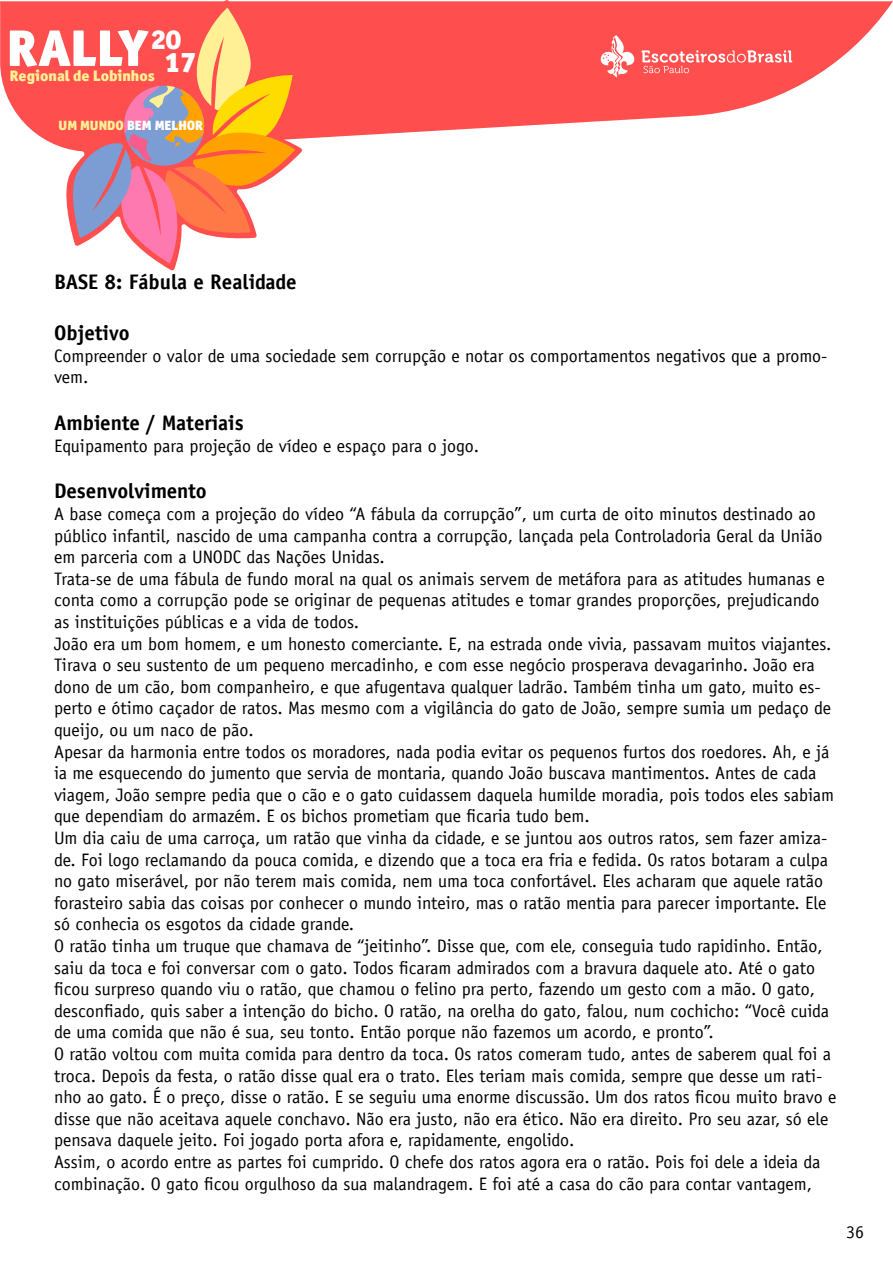
<style>
.page{position:relative;width:893px;height:1263px;background:#fff}
.page>*{position:absolute;margin:0;border:0;box-sizing:border-box;transform-origin:0 0}
.t1{font:900 51.6px "Officina San ITC";color:#fff}
.t2{font:900 27.15px "Officina San ITC";color:#fff}
.t3{font:700 21px "Officina Sans LT";color:#000}
.t4{font:18px/21.6px "Officina Sans LT";color:#000}
.t5{font:900 15.15px "Officina San ITC";color:#fff095}
.t6{font:900 13.5px "Officina San ITC";color:#fff}
.s1{color:#fff095}
</style>
<div class="page">
<svg style="left:0;top:0;width:893px;height:271px"></svg>
<svg style="left:66px;top:7px;width:229px;height:257px;background:#f08e78"></svg>
<svg style="left:601px;top:35px;width:33px;height:43px"></svg>
<svg style="left:641px;top:50px;width:151px;height:23px;background:#ff7474"></svg>
<h1 class="t1" style="left:7px;top:14px;width:143px">RALLY</h1>
<h2 class="t2" style="left:151px;top:22px;width:32px">20</h2>
<p class="t5" style="left:10px;top:66px;width:188px">Regional de Lobinhos <sup>17</sup></p>
<p class="t6" style="left:59px;top:117px;width:146px"><span class="s1">UM MUNDO</span> BEM MELHOR</p>
<p class="t3" style="left:54px;top:269px;width:244px">BASE 8: Fábula e Realidade</p>
<p class="t3" style="left:54px;top:320px;width:77px">Objetivo</p>
<p class="t4" style="left:54px;top:345px;width:775px">Compreender o valor de uma sociedade sem corrupção e notar os comportamentos negativos que a promo&shy;vem.</p>
<p class="t3" style="left:54px;top:410px;width:191px">Ambiente / Materiais</p>
<p class="t4" style="left:54px;top:435px;width:427px">Equipamento para projeção de vídeo e espaço para o jogo.</p>
<p class="t3" style="left:54px;top:478px;width:154px">Desenvolvimento</p>
<p class="t4" style="left:54px;top:503px;width:784px">A base começa com a projeção do vídeo “A fábula da corrupção”, um curta de oito minutos destinado ao público infantil, nascido de uma campanha contra a corrupção, lançada pela Controladoria Geral da União em parceria com a UNODC das Nações Unidas.<br>Trata-se de uma fábula de fundo moral na qual os animais servem de metáfora para as atitudes humanas e conta como a corrupção pode se originar de pequenas atitudes e tomar grandes proporções, prejudicando as instituições públicas e a vida de todos.<br>João era um bom homem, e um honesto comerciante. E, na estrada onde vivia, passavam muitos viajantes.<br>Tirava o seu sustento de um pequeno mercadinho, e com esse negócio prosperava devagarinho. João era dono de um cão, bom companheiro, e que afugentava qualquer ladrão. Também tinha um gato, muito es&shy;perto e ótimo caçador de ratos. Mas mesmo com a vigilância do gato de João, sempre sumia um pedaço de queijo, ou um naco de pão.<br>Apesar da harmonia entre todos os moradores, nada podia evitar os pequenos furtos dos roedores. Ah, e já ia me esquecendo do jumento que servia de montaria, quando João buscava mantimentos. Antes de cada viagem, João sempre pedia que o cão e o gato cuidassem daquela humilde moradia, pois todos eles sabiam que dependiam do armazém. E os bichos prometiam que ficaria tudo bem.<br>Um dia caiu de uma carroça, um ratão que vinha da cidade, e se juntou aos outros ratos, sem fazer amiza&shy;de. Foi logo reclamando da pouca comida, e dizendo que a toca era fria e fedida. Os ratos botaram a culpa no gato miserável, por não terem mais comida, nem uma toca confortável. Eles acharam que aquele ratão forasteiro sabia das coisas por conhecer o mundo inteiro, mas o ratão mentia para parecer importante. Ele só conhecia os esgotos da cidade grande.<br>O ratão tinha um truque que chamava de “jeitinho”. Disse que, com ele, conseguia tudo rapidinho. Então, saiu da toca e foi conversar com o gato. Todos ficaram admirados com a bravura daquele ato. Até o gato ficou surpreso quando viu o ratão, que chamou o felino pra perto, fazendo um gesto com a mão. O gato, desconfiado, quis saber a intenção do bicho. O ratão, na orelha do gato, falou, num cochicho: “Você cuida de uma comida que não é sua, seu tonto. Então porque não fazemos um acordo, e pronto”.<br>O ratão voltou com muita comida para dentro da toca. Os ratos comeram tudo, antes de saberem qual foi a troca. Depois da festa, o ratão disse qual era o trato. Eles teriam mais comida, sempre que desse um rati&shy;nho ao gato. É o preço, disse o ratão. E se seguiu uma enorme discussão. Um dos ratos ficou muito bravo e disse que não aceitava aquele conchavo. Não era justo, não era ético. Não era direito. Pro seu azar, só ele pensava daquele jeito. Foi jogado porta afora e, rapidamente, engolido.<br>Assim, o acordo entre as partes foi cumprido. O chefe dos ratos agora era o ratão. Pois foi dele a ideia da combinação. O gato ficou orgulhoso da sua malandragem. E foi até a casa do cão para contar vantagem,</p>
<p class="t4" style="left:846px;top:1221px;width:19px">36</p>
</div>
